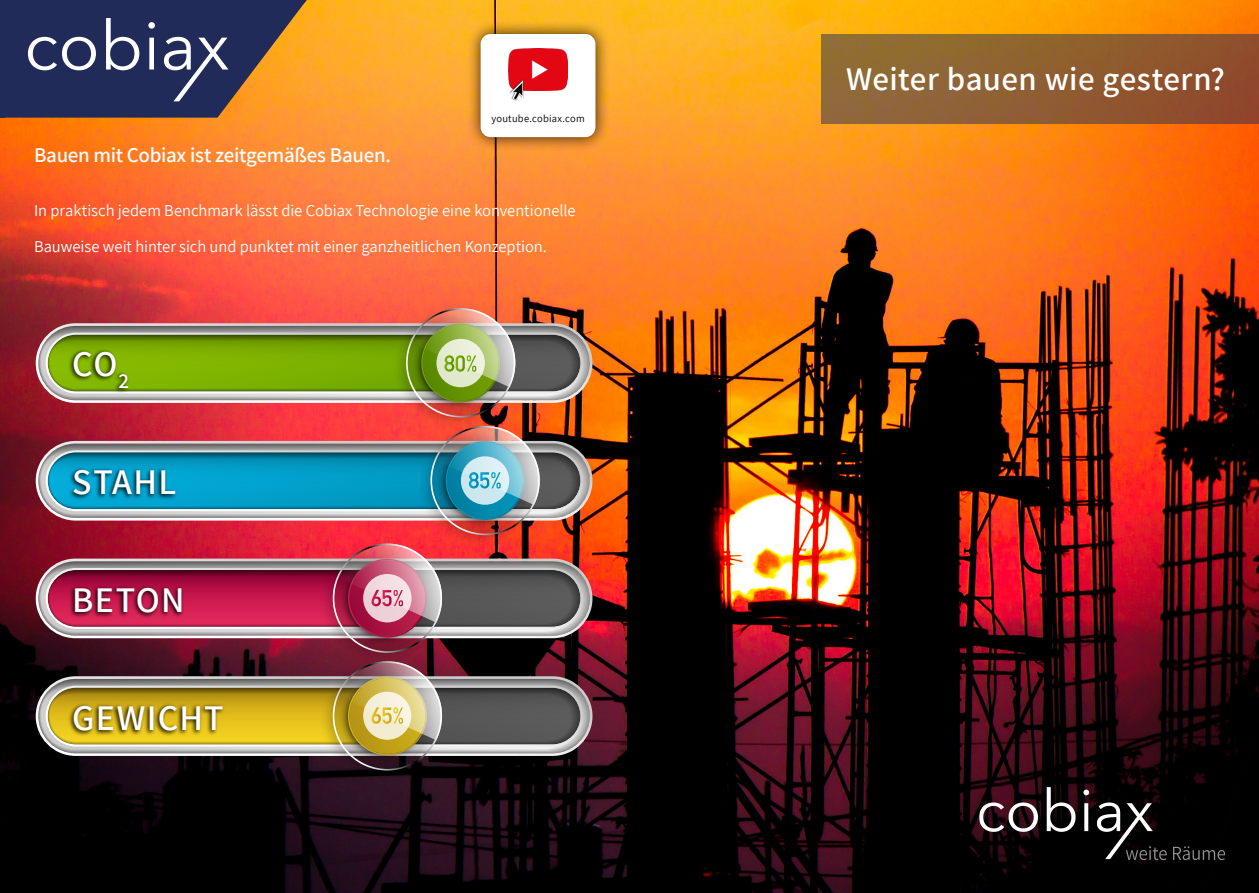
<style>
.page{position:relative;width:1259px;height:893px;background:#fff}
.page>*{position:absolute;margin:0;border:0;box-sizing:border-box;transform-origin:0 0}
.t1{font:600 36px "Assistant";letter-spacing:.03em;color:#fff}
.t2{font:600 33px "Assistant";letter-spacing:.01em;color:#fff}
.t3{font:600 21px "Assistant";letter-spacing:-.015em;color:#fff}
.t4{font:16.5px/36px "Assistant";letter-spacing:-.005em;color:#fff}
.t5{font:10.5px "Assistant";letter-spacing:.025em;color:#000}
</style>
<div class="page">
<img style="left:0;top:0;width:1259px;height:893px">
<div style="left:821px;top:34px;width:438px;height:89px;background:linear-gradient(to right,#8f7038,#8f4b2a)"></div>
<svg style="left:36px;top:659px;width:556px;height:120px;background:#79684b"></svg>
<svg style="left:319px;top:542px;width:122px;height:121px"></svg>
<img style="left:36px;top:544px;width:556px;height:109px">
<svg style="left:417px;top:424px;width:121px;height:121px"></svg>
<img style="left:36px;top:426px;width:556px;height:109px">
<svg style="left:392px;top:306px;width:122px;height:122px"></svg>
<img style="left:36px;top:308px;width:556px;height:109px">
<svg style="left:69px;top:585px;width:116px;height:33px;background:#921239"></svg>
<svg style="left:68px;top:703px;width:158px;height:33px;background:#a98e14"></svg>
<svg style="left:68px;top:467px;width:110px;height:33px;background:#007fa1"></svg>
<svg style="left:68px;top:349px;width:63px;height:45px;background:#749c0e"></svg>
<div style="left:466px;top:20px;width:143px;height:131px;background:#000;opacity:.8"></div>
<div style="left:480px;top:34px;width:115px;height:103px;background:#fff;border-radius:10px"></div>
<img style="left:508px;top:49px;width:60px;height:41px">
<div style="left:509px;top:79px;width:15px;height:22px;background:#000;opacity:.75"></div>
<img style="left:510px;top:80px;width:13px;height:20px">
<svg style="left:0;top:0;width:307px;height:118px;background:#4f495b"></svg>
<img style="left:979px;top:787px;width:246px;height:76px">
<p class="t5" style="left:491px;top:111px;width:95px">youtube.cobiax.com</p>
<p class="t3" style="left:34px;top:141px;width:358px">Bauen mit Cobiax ist zeitgemäßes Bauen.</p>
<p class="t4" style="left:34px;top:192px;width:543px">In praktisch jedem Benchmark lässt die Cobiax Technologie eine konventionelle<br>Bauweise weit hinter sich und punktet mit einer ganzheitlichen Konzeption.</p>
<h1 class="t1" style="left:72px;top:339px;width:58px">CO<sub>2</sub></h1>
<h1 class="t1" style="left:72px;top:457px;width:105px">STAHL</h1>
<h1 class="t1" style="left:72px;top:575px;width:114px">BETON</h1>
<h1 class="t1" style="left:72px;top:693px;width:153px">GEWICHT</h1>
<h2 class="t2" style="left:846px;top:56px;width:380px">Weiter bauen wie gestern?</h2>
</div>
